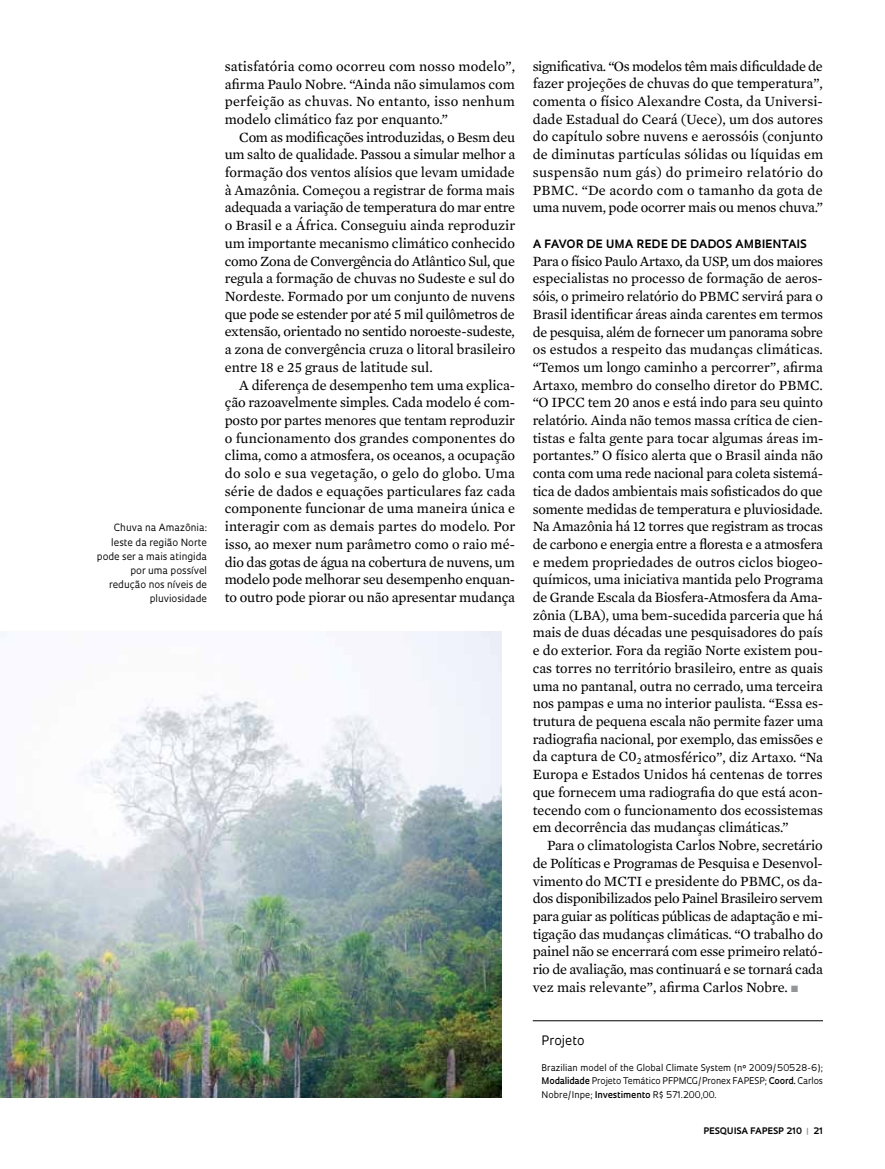
<style>
.page{position:relative;width:885px;height:1169px;background:#fff}
.page>*{position:absolute;margin:0;border:0;box-sizing:border-box;transform-origin:0 0}
.t1{font:14.4px/17.7px "Mercury Text G2";letter-spacing:-.005em;color:#000;text-align:justify}
.t2{font:12.6px "Oculum";color:#000}
.t3{font:700 11.25px "Oculum";letter-spacing:.035em;color:#000}
.t4{font:9.75px/14.1px "Oculum";color:#000;text-align:right}
.t5{font:9px/13.4px "Oculum";letter-spacing:-.01em;color:#000;text-align:justify}
.t6{font:700 8.7px "Oculum";letter-spacing:.015em;color:#000}
.s1{color:#939598}
.s2{font-weight:600}
</style>
<div class="page">
<img style="left:0;top:631px;width:502px;height:467px">
<hr style="left:533px;top:1020px;width:290px;height:1px;background:#000">
<p class="t4" style="left:97px;top:520px;width:112px">Chuva na Amazônia: leste da região Norte pode ser a mais atingida por uma possível redução nos níveis de pluviosidade</p>
<p class="t1" style="left:225px;top:56px;width:292px">satisfatória como ocorreu com nosso modelo”, afirma Paulo Nobre. “Ainda não simulamos com perfeição as chuvas. No entanto, isso nenhum modelo climático faz por enquanto.”</p>
<p class="t1" style="left:225px;top:127px;width:292px;text-indent:14px">Com as modificações introduzidas, o Besm deu um salto de qualidade. Passou a simular melhor a formação dos ventos alísios que levam umidade à Amazônia. Começou a registrar de forma mais adequada a variação de temperatura do mar entre o Brasil e a África. Conseguiu ainda reproduzir um importante mecanismo climático conhecido como Zona de Convergência do Atlântico Sul, que regula a formação de chuvas no Sudeste e sul do Nordeste. Formado por um conjunto de nuvens que pode se estender por até 5 mil quilômetros de extensão, orientado no sentido noroeste-sudeste, a zona de convergência cruza o litoral brasileiro entre 18 e 25 graus de latitude sul.</p>
<p class="t1" style="left:225px;top:375px;width:292px;text-indent:14px">A diferença de desempenho tem uma explica&shy;ção razoavelmente simples. Cada modelo é com&shy;posto por partes menores que tentam reproduzir o funcionamento dos grandes componentes do clima, como a atmosfera, os oceanos, a ocupação do solo e sua vegetação, o gelo do globo. Uma série de dados e equações particulares faz cada componente funcionar de uma maneira única e interagir com as demais partes do modelo. Por isso, ao mexer num parâmetro como o raio mé&shy;dio das gotas de água na cobertura de nuvens, um modelo pode melhorar seu desempenho enquan&shy;to outro pode piorar ou não apresentar mudança</p>
<p class="t1" style="left:533px;top:56px;width:292px">significativa. “Os modelos têm mais dificuldade de fazer projeções de chuvas do que temperatura”, comenta o físico Alexandre Costa, da Universi&shy;dade Estadual do Ceará (Uece), um dos autores do capítulo sobre nuvens e aerossóis (conjunto de diminutas partículas sólidas ou líquidas em suspensão num gás) do primeiro relatório do PBMC. “De acordo com o tamanho da gota de uma nuvem, pode ocorrer mais ou menos chuva.”</p>
<p class="t3" style="left:533px;top:236px;width:270px">A FAVO R DE UMA REDE DE DADOS AM BIENTAIS</p>
<p class="t1" style="left:533px;top:251px;width:292px">Para o físico Paulo Artaxo, da USP, um dos maiores especialistas no processo de formação de aeros&shy;sóis, o primeiro relatório do PBMC servirá para o Brasil identificar áreas ainda carentes em termos de pesquisa, além de fornecer um panorama sobre os estudos a respeito das mudanças climáticas. “Temos um longo caminho a percorrer”, afirma Artaxo, membro do conselho diretor do PBMC. “O IPCC tem 20 anos e está indo para seu quinto relatório. Ainda não temos massa crítica de cien&shy;tistas e falta gente para tocar algumas áreas im&shy;portantes.” O físico alerta que o Brasil ainda não conta com uma rede nacional para coleta sistemá&shy;tica de dados ambientais mais sofisticados do que somente medidas de temperatura e pluviosidade.<br>Na Amazônia há 12 torres que registram as trocas de carbono e energia entre a floresta e a atmosfera e medem propriedades de outros ciclos biogeo&shy;químicos, uma iniciativa mantida pelo Programa de Grande Escala da Biosfera-Atmosfera da Ama&shy;zônia (LBA), uma bem-sucedida parceria que há mais de duas décadas une pesquisadores do país e do exterior. Fora da região Norte existem pou&shy;cas torres no território brasileiro, entre as quais uma no pantanal, outra no cerrado, uma terceira nos pampas e uma no interior paulista. “Essa es&shy;trutura de pequena escala não permite fazer uma radiografia nacional, por exemplo, das emissões e da captura de C0<sub>2</sub> atmosférico”, diz Artaxo. “Na Europa e Estados Unidos há centenas de torres que fornecem uma radiografia do que está acon&shy;tecendo com o funcionamento dos ecossistemas em decorrência das mudanças climáticas.”</p>
<p class="t1" style="left:533px;top:835px;width:292px;text-indent:14px">Para o climatologista Carlos Nobre, secretário de Políticas e Programas de Pesquisa e Desenvol&shy;vimento do MCTI e presidente do PBMC, os da&shy;dos disponibilizados pelo Painel Brasileiro servem para guiar as políticas públicas de adaptação e mi&shy;tigação das mudanças climáticas. “O trabalho do painel não se encerrará com esse primeiro relató&shy;rio de avaliação, mas continuará e se tornará cada vez mais relevante”, afirma Carlos Nobre. <span class="s1">■</span></p>
<p class="t2" style="left:542px;top:1032px;width:45px">Projeto</p>
<p class="t5" style="left:542px;top:1060px;width:283px">Brazilian model of the Global Climate System (nº 2009/50528-6); <span class="s2">Modalidade</span> Projeto Temático PFPMCG/Pronex FAPESP; <span class="s2">Coord.</span> Carlos Nobre/Inpe; <span class="s2">Investimento</span> R$ 571.200,00.</p>
<p class="t6" style="left:703px;top:1124px;width:121px">PESQUISA FAPESP 210 <span class="s1">|</span> 21</p>
</div>
